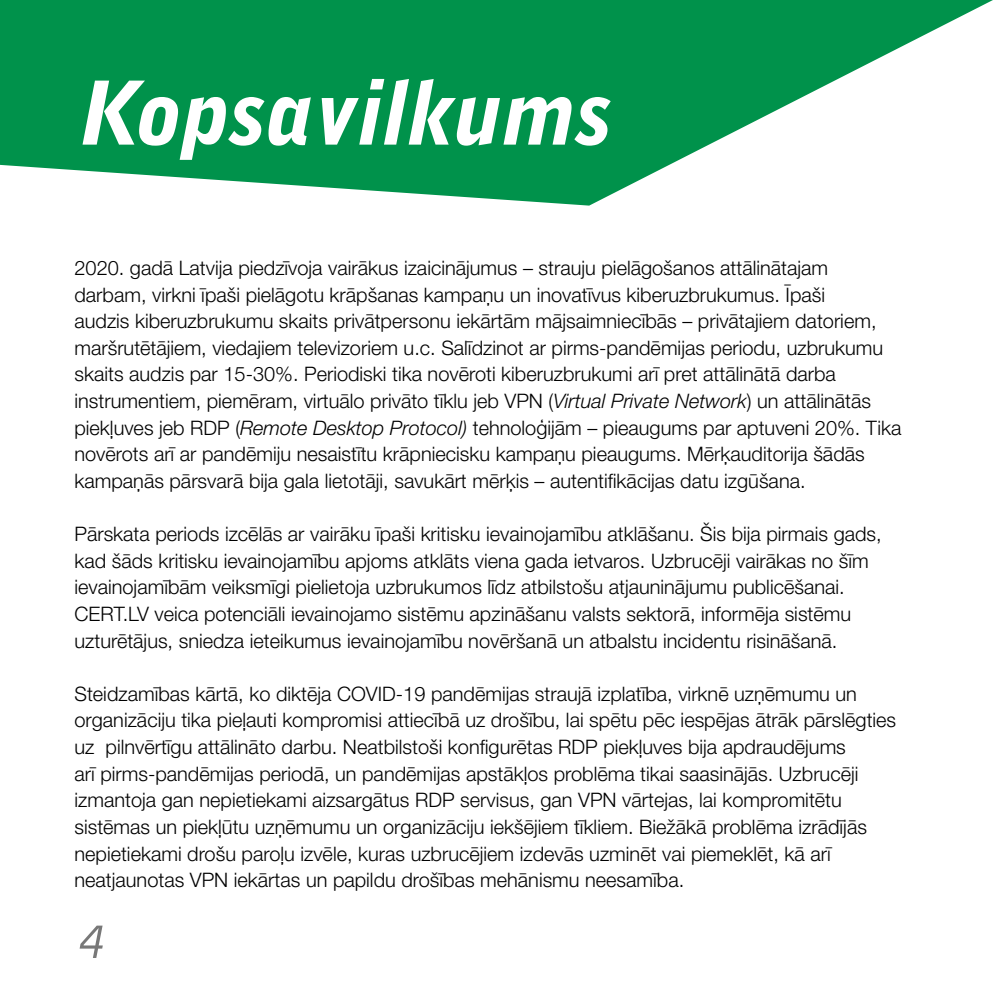
<style>
.page{position:relative;width:993px;height:993px;background:#fff}
.page>*{position:absolute;margin:0;border:0;box-sizing:border-box;transform-origin:0 0}
.t1{font:italic 900 87.5px "Bell Gothic";color:#fff}
.t2{font:italic 52.5px "Bell Gothic";color:#787878}
.t3{font:300 19.95px/26.6px "Helvetica Neue LT Pro";color:#000}
.s1{font-style:italic}
</style>
<div class="page">
<svg style="left:0;top:0;width:992px;height:205px;fill:#00924b"></svg>
<h1 class="t1" style="left:74px;top:56px;width:534px">Kopsavilkums</h1>
<p class="t3" style="left:74px;top:254px;width:828px">2020. gadā Latvija piedzīvoja vairākus izaicinājumus – strauju pielāgošanos attālinātajam darbam, virkni īpaši pielāgotu krāpšanas kampaņu un inovatīvus kiberuzbrukumus. Īpaši<br>audzis kiberuzbrukumu skaits privātpersonu iekārtām mājsaimniecībās – privātajiem datoriem, maršrutētājiem, viedajiem televizoriem u.c. Salīdzinot ar pirms-pandēmijas periodu, uzbrukumu skaits audzis par 15-30%. Periodiski tika novēroti kiberuzbrukumi arī pret attālinātā darba instrumentiem, piemēram, virtuālo privāto tīklu jeb VPN (<span class="s1">Virtual Private Network</span>) un attālinātās piekļuves jeb RDP (<span class="s1">Remote Desktop Protocol)</span> tehnoloģijām – pieaugums par aptuveni 20%. Tika novērots arī ar pandēmiju nesaistītu krāpniecisku kampaņu pieaugums. Mērķauditorija šādās kampaņās pārsvarā bija gala lietotāji, savukārt mērķis – autentifikācijas datu izgūšana.</p>
<p class="t3" style="left:74px;top:520px;width:808px">Pārskata periods izcēlās ar vairāku īpaši kritisku ievainojamību atklāšanu. Šis bija pirmais gads, kad šāds kritisku ievainojamību apjoms atklāts viena gada ietvaros. Uzbrucēji vairākas no šīm ievainojamībām veiksmīgi pielietoja uzbrukumos līdz atbilstošu atjauninājumu publicēšanai.<br>CERT.LV veica potenciāli ievainojamo sistēmu apzināšanu valsts sektorā, informēja sistēmu uzturētājus, sniedza ieteikumus ievainojamību novēršanā un atbalstu incidentu risināšanā.</p>
<p class="t3" style="left:74px;top:679px;width:823px">Steidzamības kārtā, ko diktēja COVID-19 pandēmijas straujā izplatība, virknē uzņēmumu un organizāciju tika pieļauti kompromisi attiecībā uz drošību, lai spētu pēc iespējas ātrāk pārslēgties uz pilnvērtīgu attālināto darbu. Neatbilstoši konfigurētas RDP piekļuves bija apdraudējums<br>arī pirms-pandēmijas periodā, un pandēmijas apstākļos problēma tikai saasinājās. Uzbrucēji izmantoja gan nepietiekami aizsargātus RDP servisus, gan VPN vārtejas, lai kompromitētu sistēmas un piekļūtu uzņēmumu un organizāciju iekšējiem tīkliem. Biežākā problēma izrādījās nepietiekami drošu paroļu izvēle, kuras uzbrucējiem izdevās uzminēt vai piemeklēt, kā arī neatjaunotas VPN iekārtas un papildu drošības mehānismu neesamība.</p>
<h2 class="t2" style="left:74px;top:906px;width:31px">4</h2>
</div>
